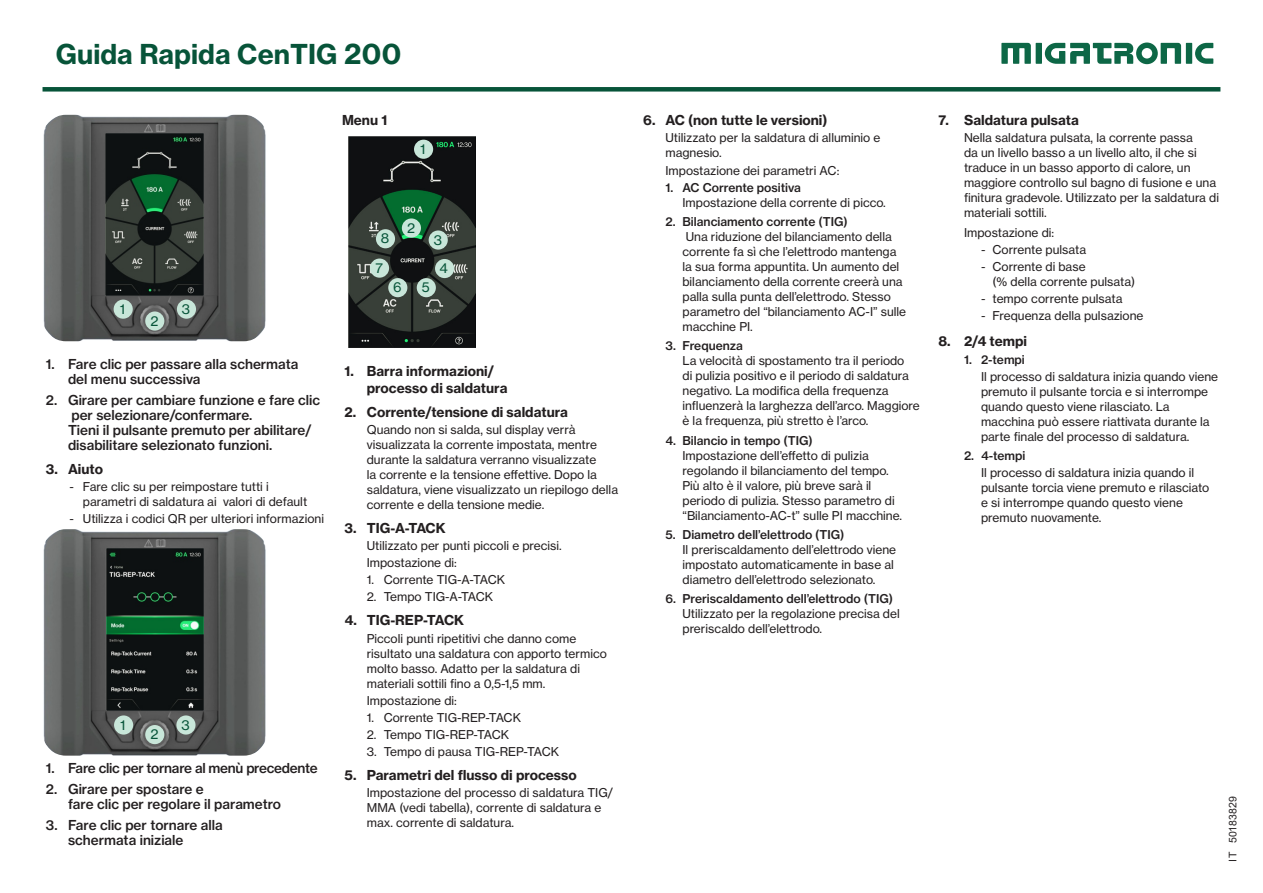
<style>
.page{position:relative;width:1263px;height:893px;background:#fff}
.page>*{position:absolute;margin:0;border:0;box-sizing:border-box;transform-origin:0 0}
.t1{font:27px "N Haas Grotesk TX Pro 75 Bd";color:#075439}
.overskrift{font:13.5px/15px "N Haas Grotesk TX Pro 65 Md";color:#231f20}
.overskrift-2{font:13.5px "N Haas Grotesk TX Pro 75 Bd";color:#231f20}
.overskrift-3{font:13.5px "N Haas Grotesk TX Pro 65 Md";letter-spacing:-.02em;color:#231f20}
.t2{font:13.5px "N Haas Grotesk TX Pro 55 Rg";color:#075439}
.Brødtekst{font:12px/15px "N Haas Grotesk TX Pro 55 Rg";color:#231f20}
.Brødtekst-2{font:12px "N Haas Grotesk TX Pro 65 Md";color:#231f20}
.overskrift-4{font:12px "N Haas Grotesk TX Pro 55 Rg";color:#231f20}
.t3{font:10.5px "Arial";color:#231f20}
</style>
<div class="page">
<div style="left:1036px;top:43px;width:6px;height:21px;background:#0d6746"></div>
<div style="left:1186px;top:43px;width:6px;height:21px;background:#0d6746"></div>
<svg style="left:1195px;top:43px;width:18px;height:21px"></svg>
<svg style="left:1001px;top:43px;width:30px;height:21px"></svg>
<svg style="left:1045px;top:43px;width:136px;height:21px"></svg>
<div style="left:43px;top:87px;width:1177px;height:5px;background:#075439"></div>
<img style="left:43px;top:115px;width:223px;height:226px">
<img style="left:106px;top:134px;width:97px;height:162px">
<div style="left:114px;top:300px;width:19px;height:19px;background:#c8e6d9;border-radius:50%"></div>
<div style="left:177px;top:300px;width:19px;height:19px;background:#c8e6d9;border-radius:50%"></div>
<img style="left:43px;top:529px;width:223px;height:227px">
<img style="left:106px;top:549px;width:97px;height:161px">
<div style="left:145px;top:311px;width:19px;height:20px;background:#c8e6d9;border-radius:50%"></div>
<div style="left:114px;top:715px;width:19px;height:20px;background:#c8e6d9;border-radius:50%"></div>
<div style="left:176px;top:715px;width:20px;height:20px;background:#c8e6d9;border-radius:50%"></div>
<div style="left:145px;top:725px;width:19px;height:19px;background:#c8e6d9;border-radius:50%"></div>
<img style="left:348px;top:136px;width:127px;height:211px">
<div style="left:414px;top:140px;width:19px;height:19px;background:#c8e6d9;border-radius:50%"></div>
<div style="left:402px;top:218px;width:19px;height:20px;background:#c8e6d9;border-radius:50%"></div>
<div style="left:429px;top:230px;width:19px;height:20px;background:#c8e6d9;border-radius:50%"></div>
<div style="left:435px;top:259px;width:19px;height:19px;background:#c8e6d9;border-radius:50%"></div>
<div style="left:417px;top:278px;width:19px;height:19px;background:#c8e6d9;border-radius:50%"></div>
<div style="left:388px;top:278px;width:19px;height:19px;background:#c8e6d9;border-radius:50%"></div>
<div style="left:370px;top:259px;width:19px;height:19px;background:#c8e6d9;border-radius:50%"></div>
<div style="left:376px;top:229px;width:19px;height:19px;background:#c8e6d9;border-radius:50%"></div>
<h1 class="t1" style="left:56px;top:37px;width:347px">Guida Rapida CenTIG 200</h1>
<p class="t2" style="left:120px;top:301px;width:7px">1</p>
<p class="t2" style="left:182px;top:300px;width:10px">3</p>
<p class="t2" style="left:150px;top:312px;width:10px">2</p>
<p class="overskrift" style="left:68px;top:356px;width:232px;text-indent:-22px">1. Fare clic per passare alla schermata del menu successiva</p>
<p class="overskrift" style="left:46px;top:392px;width:276px">2. Girare per cambiare funzione e fare clic</p>
<p class="overskrift" style="left:71px;top:407px;width:182px">per selezionare/confermare.</p>
<p class="overskrift" style="left:68px;top:422px;width:245px">Tieni il pulsante premuto per abilitare/</p>
<p class="overskrift" style="left:68px;top:437px;width:206px">disabilitare selezionato funzioni.</p>
<p class="overskrift-2" style="left:46px;top:460px;width:59px">3. Aiuto</p>
<p class="Brødtekst" style="left:83px;top:479px;width:226px;text-indent:-13px">- Fare clic su per reimpostare tutti i parametri di saldatura ai valori di default</p>
<p class="overskrift-4" style="left:70px;top:511px;width:256px">- Utilizza i codici QR per ulteriori informazioni</p>
<p class="t2" style="left:120px;top:717px;width:7px">1</p>
<p class="t2" style="left:181px;top:716px;width:10px">3</p>
<p class="t2" style="left:150px;top:726px;width:10px">2</p>
<p class="overskrift-3" style="left:46px;top:759px;width:273px">1. Fare clic per tornare al menù precedente</p>
<p class="overskrift" style="left:46px;top:781px;width:159px">2. Girare per spostare e</p>
<p class="overskrift" style="left:68px;top:796px;width:214px">fare clic per regolare il parametro</p>
<p class="overskrift" style="left:68px;top:817px;width:156px;text-indent:-22px">3. Fare clic per tornare alla schermata iniziale</p>
<p class="overskrift-2" style="left:643px;top:112px;width:186px">6. AC (non tutte le versioni)</p>
<p class="Brødtekst" style="left:665px;top:131px;width:216px">Utilizzato per la saldatura di alluminio e magnesio.</p>
<p class="Brødtekst" style="left:665px;top:163px;width:175px">Impostazione dei parametri AC:</p>
<p class="Brødtekst-2" style="left:665px;top:180px;width:137px">1. AC Corrente positiva</p>
<p class="Brødtekst" style="left:682px;top:195px;width:205px">Impostazione della corrente di picco.</p>
<p class="Brødtekst-2" style="left:665px;top:214px;width:184px">2. Bilanciamento corrente (TIG)</p>
<p class="Brødtekst" style="left:682px;top:229px;width:225px">Una riduzione del bilanciamento della corrente fa sì che l’elettrodo mantenga la sua forma appuntita. Un aumento del bilanciamento della corrente creerà una palla sulla punta dell’elettrodo. Stesso parametro del “bilanciamento AC-I” sulle macchine PI.</p>
<p class="Brødtekst-2" style="left:665px;top:338px;width:79px">3. Frequenza</p>
<p class="Brødtekst" style="left:682px;top:353px;width:239px">La velocità di spostamento tra il periodo<br>di pulizia positivo e il periodo di saldatura negativo. La modifica della frequenza influenzerà la larghezza dell’arco. Maggiore è la frequenza, più stretto è l’arco.</p>
<p class="Brødtekst-2" style="left:665px;top:433px;width:149px">4. Bilancio in tempo (TIG)</p>
<p class="Brødtekst" style="left:682px;top:448px;width:221px">Impostazione dell’effetto di pulizia regolando il bilanciamento del tempo.<br>Più alto è il valore, più breve sarà il periodo di pulizia. Stesso parametro di “Bilanciamento-AC-t” sulle PI macchine.</p>
<p class="Brødtekst-2" style="left:665px;top:527px;width:181px">5. Diametro dell’elettrodo (TIG)</p>
<p class="Brødtekst" style="left:682px;top:542px;width:215px">Il preriscaldamento dell’elettrodo viene impostato automaticamente in base al diametro dell’elettrodo selezionato.</p>
<p class="Brødtekst-2" style="left:665px;top:591px;width:229px">6. Preriscaldamento dell’elettrodo (TIG)</p>
<p class="Brødtekst" style="left:682px;top:606px;width:219px">Utilizzato per la regolazione precisa del preriscaldo dell’elettrodo.</p>
<p class="overskrift-2" style="left:938px;top:112px;width:142px">7. Saldatura pulsata</p>
<p class="Brødtekst" style="left:964px;top:131px;width:256px">Nella saldatura pulsata, la corrente passa<br>da un livello basso a un livello alto, il che si traduce in un basso apporto di calore, un maggiore controllo sul bagno di fusione e una finitura gradevole. Utilizzato per la saldatura di materiali sottili.</p>
<p class="Brødtekst" style="left:964px;top:225px;width:92px">Impostazione di:</p>
<p class="Brødtekst" style="left:981px;top:242px;width:107px">- Corrente pulsata</p>
<p class="Brødtekst" style="left:992px;top:259px;width:144px;text-indent:-11px">- Corrente di base<br>(% della corrente pulsata)</p>
<p class="Brødtekst" style="left:981px;top:291px;width:143px">- tempo corrente pulsata</p>
<p class="Brødtekst" style="left:981px;top:308px;width:164px">- Frequenza della pulsazione</p>
<p class="overskrift-2" style="left:938px;top:333px;width:90px">8. 2/4 tempi</p>
<p class="Brødtekst-2" style="left:964px;top:352px;width:62px">1. 2-tempi</p>
<p class="Brødtekst" style="left:981px;top:369px;width:239px">Il processo di saldatura inizia quando viene premuto il pulsante torcia e si interrompe quando questo viene rilasciato. La macchina può essere riattivata durante la parte finale del processo di saldatura.</p>
<p class="Brødtekst-2" style="left:964px;top:448px;width:63px">2. 4-tempi</p>
<p class="Brødtekst" style="left:981px;top:465px;width:230px">Il processo di saldatura inizia quando il pulsante torcia viene premuto e rilasciato e si interrompe quando questo viene premuto nuovamente.</p>
<p class="overskrift-2" style="left:342px;top:112px;width:47px">Menu 1</p>
<p class="t2" style="left:420px;top:141px;width:7px">1</p>
<p class="t2" style="left:407px;top:219px;width:10px">2</p>
<p class="t2" style="left:381px;top:230px;width:10px">8</p>
<p class="t2" style="left:434px;top:231px;width:10px">3</p>
<p class="t2" style="left:439px;top:260px;width:10px">4</p>
<p class="t2" style="left:375px;top:259px;width:9px">7</p>
<p class="t2" style="left:393px;top:279px;width:10px">6</p>
<p class="t2" style="left:422px;top:279px;width:9px">5</p>
<p class="overskrift-2" style="left:344px;top:363px;width:151px">1. Barra informazioni/</p>
<p class="overskrift-2" style="left:367px;top:379px;width:142px">processo di saldatura</p>
<p class="overskrift-2" style="left:344px;top:403px;width:225px">2. Corrente/tensione di saldatura</p>
<p class="Brødtekst" style="left:367px;top:422px;width:253px">Quando non si salda, sul display verrà visualizzata la corrente impostata, mentre durante la saldatura verranno visualizzate<br>la corrente e la tensione effettive. Dopo la saldatura, viene visualizzato un riepilogo della corrente e della tensione medie.</p>
<p class="overskrift-2" style="left:344px;top:519px;width:103px">3. TIG-A-TACK</p>
<p class="Brødtekst" style="left:367px;top:538px;width:196px">Utilizzato per punti piccoli e precisi.</p>
<p class="Brødtekst" style="left:367px;top:555px;width:92px">Impostazione di:</p>
<p class="Brødtekst" style="left:367px;top:572px;width:140px">1. Corrente TIG-A-TACK</p>
<p class="Brødtekst" style="left:367px;top:589px;width:128px">2. Tempo TIG-A-TACK</p>
<p class="overskrift-2" style="left:344px;top:612px;width:121px">4. TIG-REP-TACK</p>
<p class="Brødtekst" style="left:367px;top:631px;width:242px">Piccoli punti ripetitivi che danno come risultato una saldatura con apporto termico molto basso. Adatto per la saldatura di materiali sottili fino a 0,5-1,5 mm.</p>
<p class="Brødtekst" style="left:367px;top:693px;width:92px">Impostazione di:</p>
<p class="Brødtekst" style="left:367px;top:710px;width:156px">1. Corrente TIG-REP-TACK</p>
<p class="Brødtekst" style="left:367px;top:727px;width:144px">2. Tempo TIG-REP-TACK</p>
<p class="Brødtekst" style="left:367px;top:744px;width:194px">3. Tempo di pausa TIG-REP-TACK</p>
<p class="overskrift-2" style="left:344px;top:767px;width:234px">5. Parametri del flusso di processo</p>
<p class="Brødtekst" style="left:367px;top:785px;width:248px">Impostazione del processo di saldatura TIG/<br>MMA (vedi tabella), corrente di saldatura e max. corrente di saldatura.</p>
<p class="t3" style="left:1226px;top:862px;width:67px;rotate:-90deg">IT 50183829</p>
</div>
